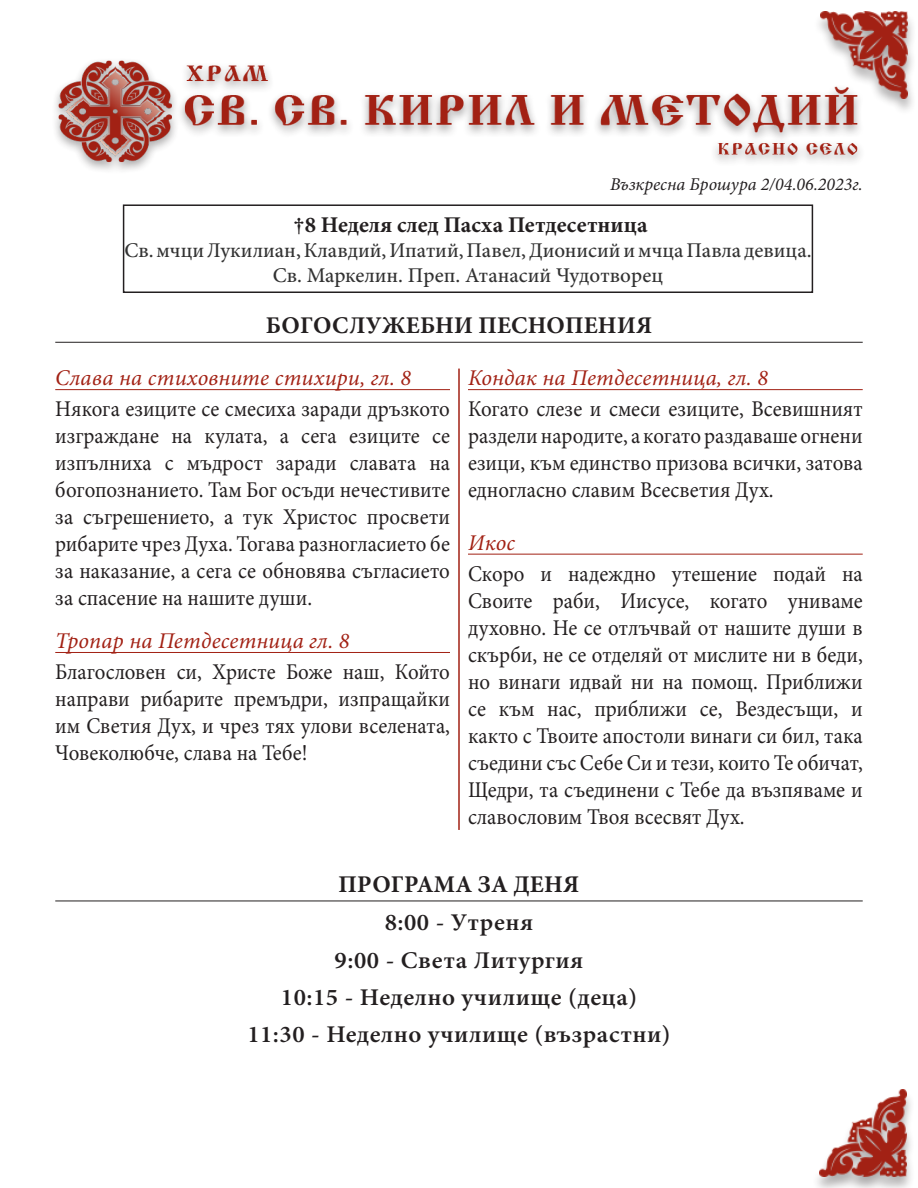
<style>
.page{position:relative;width:918px;height:1188px;background:#fff}
.page>*{position:absolute;margin:0;border:0;box-sizing:border-box;transform-origin:0 0}
.t1{font:600 24px "Minion Pro";letter-spacing:.02em;color:#231f20;scale:1.04 1}
.Заглавие_вътрешно{font:700 24px "Minion Pro";letter-spacing:.01em;color:#231f20}
.Текст_Песнопения{font:22.5px/27px "Minion Pro";color:#231f20;text-align:justify;scale:.93 1}
.Евангелие_Апостол{font:italic 22.5px "Minion Pro";letter-spacing:.01em;color:#a22114}
.Заглавие_календар{font:700 22.5px "Minion Pro";color:#231f20}
.Заглавие_календар-2{font:500 21px/25.2px "Minion Pro";color:#323232;text-align:center}
.Брошура_дата{font:italic 18px "Minion Pro";color:#231f20}
</style>
<div class="page">
<img style="left:821px;top:12px;width:87px;height:87px">
<img style="left:819px;top:1089px;width:87px;height:87px">
<div style="left:50px;top:56px;width:816px;height:119px;background:#fff"></div>
<img style="left:55px;top:55px;width:808px;height:110px">
<hr style="left:55px;top:389px;width:395px;height:1px;background:#a22114">
<hr style="left:55px;top:652px;width:395px;height:1px;background:#a22114">
<hr style="left:468px;top:389px;width:395px;height:1px;background:#a22114">
<hr style="left:468px;top:554px;width:395px;height:1px;background:#a22114">
<hr style="left:459px;top:369px;width:1px;height:461px;background:#a22114">
<hr style="left:55px;top:342px;width:808px;height:1px;background:#231f20">
<hr style="left:55px;top:901px;width:808px;height:1px;background:#231f20">
<div style="left:123px;top:204px;width:690px;height:89px;border:2px solid #231f20"></div>
<p class="Брошура_дата" style="left:610px;top:172px;width:254px">Възкресна Брошура 2/04.06.2023г.</p>
<p class="Заглавие_календар" style="left:293px;top:209px;width:356px">†8 Неделя след Пасха Петдесетница</p>
<p class="Заглавие_календар-2" style="left:124px;top:238px;width:689px">Св. мчци Лукилиан, Клавдий, Ипатий, Павел, Дионисий и мчца Павла девица.<br>Св. Маркелин. Преп. Атанасий Чудотворец</p>
<p class="Заглавие_вътрешно" style="left:266px;top:309px;width:388px">БОГОСЛУЖЕБНИ ПЕСНОПЕНИЯ</p>
<p class="Евангелие_Апостол" style="left:55px;top:362px;width:358px">Слава на стиховните стихири, гл. 8</p>
<p class="Текст_Песнопения" style="left:55px;top:396px;width:426px">Някога езиците се смесиха заради дръзкото изграждане на кулата, а сега езиците се изпълниха с мъдрост заради славата на богопознанието. Там Бог осъди нечестивите за съгрешението, а тук Христос просвети рибарите чрез Духа. Тогава разногласието бе за наказание, а сега се обновява съгласието за спасение на нашите души.</p>
<p class="Евангелие_Апостол" style="left:55px;top:625px;width:296px">Тропар на Петдесетница гл. 8</p>
<p class="Текст_Песнопения" style="left:55px;top:659px;width:426px">Благословен си, Христе Боже наш, Който направи рибарите премъдри, изпращайки им Светия Дух, и чрез тях улови вселената, Човеколюбче, слава на Тебе!</p>
<p class="Евангелие_Апостол" style="left:468px;top:362px;width:302px">Кондак на Петдесетница, гл. 8</p>
<p class="Текст_Песнопения" style="left:468px;top:396px;width:426px">Когато слезе и смеси езиците, Всевишният раздели народите, а когато раздаваше огнени езици, към единство призова всички, затова едногласно славим Всесветия Дух.</p>
<p class="Евангелие_Апостол" style="left:468px;top:527px;width:49px">Икос</p>
<p class="Текст_Песнопения" style="left:468px;top:560px;width:426px">Скоро и надеждно утешение подай на Своите раби, Иисусе, когато униваме духовно. Не се отлъчвай от нашите души в скърби, не се отделяй от мислите ни в беди, но винаги идвай ни на помощ. Приближи се към нас, приближи се, Вездесъщи, и както с Твоите апостоли винаги си бил, така съедини със Себе Си и тези, които Те обичат, Щедри, та съединени с Тебе да възпяваме и славословим Твоя всесвят Дух.</p>
<p class="Заглавие_вътрешно" style="left:339px;top:868px;width:242px">ПРОГРАМА ЗА ДЕНЯ</p>
<p class="t1" style="left:385px;top:906px;width:144px">8:00 - Утреня</p>
<p class="t1" style="left:335px;top:943px;width:241px">9:00 - Света Литургия</p>
<p class="t1" style="left:281px;top:981px;width:344px">10:15 - Неделно училище (деца)</p>
<p class="t1" style="left:247px;top:1018px;width:409px">11:30 - Неделно училище (възрастни)</p>
</div>
